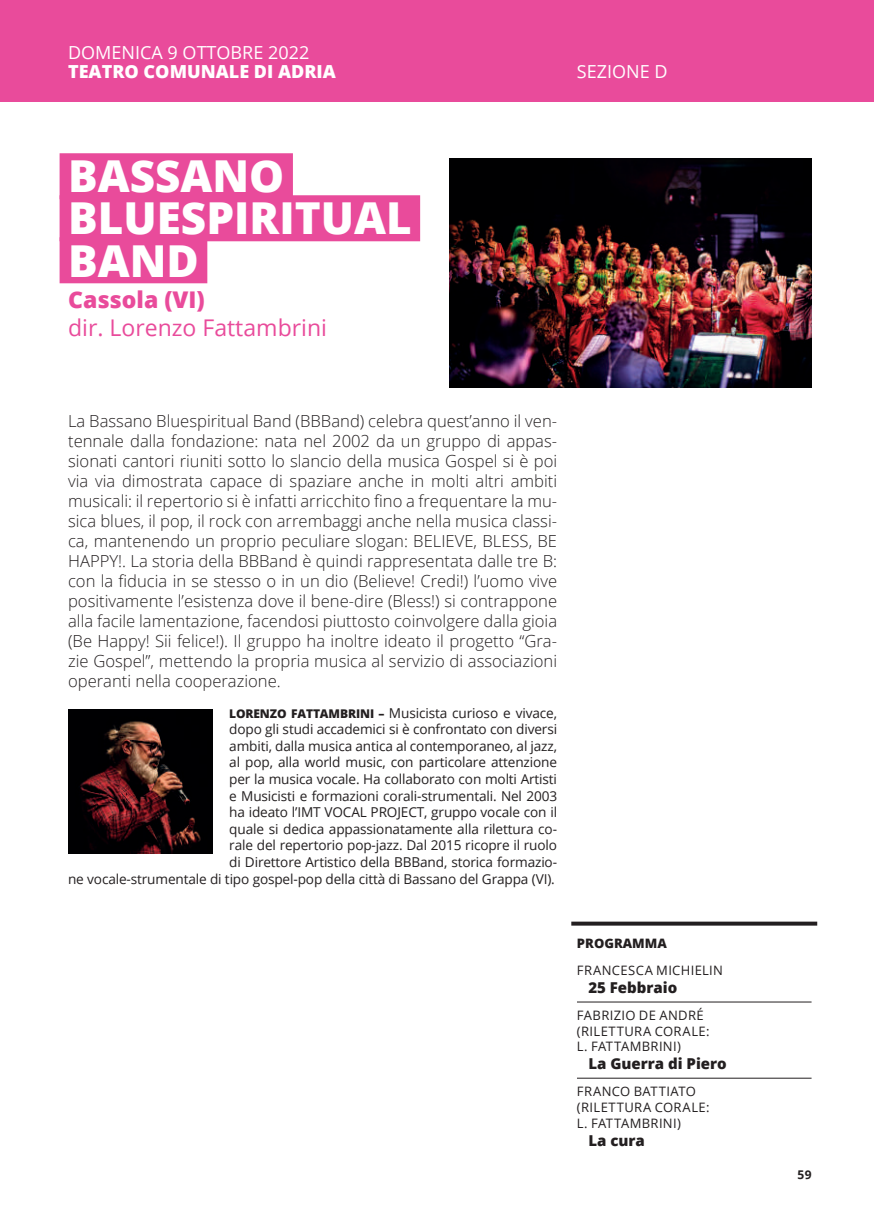
<style>
.page{position:relative;width:874px;height:1225px;background:#fff}
.page>*{position:absolute;margin:0;border:0;box-sizing:border-box;transform-origin:0 0}
.t1{font:800 44px/42px "Open Sans";color:#fff}
.t2{font:23px "Open Sans";color:#e94b9b}
.t3{font:800 23px "Open Sans";color:#e94b9b}
.t4{font:18px "Open Sans";color:#fff}
.t5{font:800 18px "Open Sans";color:#fff}
.t6{font:300 16.6px/20px "Open Sans";color:#231f20;text-align:justify}
.t7{font:800 15px "Open Sans";color:#231f20}
.t8{font:13.6px/16.6px "Open Sans";letter-spacing:-.01em;color:#231f20;text-align:right}
.t9{font:13px/15.6px "Open Sans";letter-spacing:.03em;color:#231f20}
.t10{font:800 13px "Open Sans";color:#231f20}
.t11{font:700 12px "Open Sans";color:#231f20}
.s1{font-weight:800;font-size:12px}
</style>
<div class="page">
<div style="left:0;top:0;width:17px;height:102px;background:#e94b9b"></div>
<div style="left:17px;top:0;width:856px;height:102px;background:#e94b9b"></div>
<div style="left:60px;top:153px;width:233px;height:46px;background:#e94b9b"></div>
<div style="left:60px;top:195px;width:360px;height:46px;background:#e94b9b"></div>
<div style="left:60px;top:237px;width:147px;height:46px;background:#e94b9b"></div>
<img style="left:68px;top:709px;width:144px;height:144px">
<img style="left:449px;top:159px;width:362px;height:228px">
<svg style="left:571px;top:921px;width:245px;height:4px"></svg>
<hr style="left:576px;top:1001px;width:235px;height:1px;background:#231f20">
<hr style="left:576px;top:1077px;width:235px;height:1px;background:#231f20">
<p class="t4" style="left:68px;top:40px;width:243px">DOMENICA 9 OTTOBRE 2022</p>
<p class="t5" style="left:68px;top:58px;width:269px">TEATRO COMUNALE DI ADRIA</p>
<p class="t4" style="left:576px;top:59px;width:92px">SEZIONE D</p>
<h1 class="t1" style="left:68px;top:153px;width:345px">BASSANO<br>BLUESPIRITUAL<br>BAND</h1>
<h2 class="t3" style="left:68px;top:283px;width:138px">Cassola (VI)</h2>
<h2 class="t2" style="left:68px;top:312px;width:260px">dir. Lorenzo Fattambrini</h2>
<p class="t6" style="left:68px;top:410px;width:490px">La Bassano Bluespiritual Band (BBBand) celebra quest’anno il ven&shy;tennale dalla fondazione: nata nel 2002 da un gruppo di appas&shy;sionati cantori riuniti sotto lo slancio della musica Gospel si è poi via via dimostrata capace di spaziare anche in molti altri ambiti musicali: il repertorio si è infatti arricchito fino a frequentare la mu&shy;sica blues, il pop, il rock con arrembaggi anche nella musica classi&shy;ca, mantenendo un proprio peculiare slogan: BELIEVE, BLESS, BE HAPPY!. La storia della BBBand è quindi rappresentata dalle tre B: con la fiducia in se stesso o in un dio (Believe! Credi!) l’uomo vive positivamente l’esistenza dove il bene-dire (Bless!) si contrappone alla facile lamentazione, facendosi piuttosto coinvolgere dalla gioia (Be Happy! Sii felice!). Il gruppo ha inoltre ideato il progetto “Gra&shy;zie Gospel”, mettendo la propria musica al servizio di associazioni operanti nella cooperazione.</p>
<p class="t8" style="left:68px;top:704px;width:490px"><span class="s1">LORENZO FATTAMBRINI –</span> Musicista curioso e vivace,<br>dopo gli studi accademici si è confrontato con diversi<br>ambiti, dalla musica antica al contemporaneo, al jazz,<br>al pop, alla world music, con particolare attenzione<br>per la musica vocale. Ha collaborato con molti Artisti<br>e Musicisti e formazioni corali-strumentali. Nel 2003<br>ha ideato l’IMT VOCAL PROJECT, gruppo vocale con il<br>quale si dedica appassionatamente alla rilettura co-<br>rale del repertorio pop-jazz. Dal 2015 ricopre il ruolo<br>di Direttore Artistico della BBBand, storica formazio-<br>ne vocale-strumentale di tipo gospel-pop della città di Bassano del Grappa (VI).</p>
<p class="t10" style="left:576px;top:933px;width:91px">PROGRAMMA</p>
<p class="t9" style="left:576px;top:962px;width:147px">FRANCESCA MICHIELIN</p>
<p class="t7" style="left:588px;top:976px;width:90px">25 Febbraio</p>
<p class="t9" style="left:576px;top:1007px;width:134px">FABRIZIO DE ANDRÉ (RILETTURA CORALE:<br>L. FATTAMBRINI)</p>
<p class="t7" style="left:588px;top:1052px;width:140px">La Guerra di Piero</p>
<p class="t9" style="left:576px;top:1083px;width:134px">FRANCO BATTIATO (RILETTURA CORALE:<br>L. FATTAMBRINI)</p>
<p class="t7" style="left:588px;top:1128px;width:58px">La cura</p>
<p class="t11" style="left:797px;top:1166px;width:16px">59</p>
</div>
